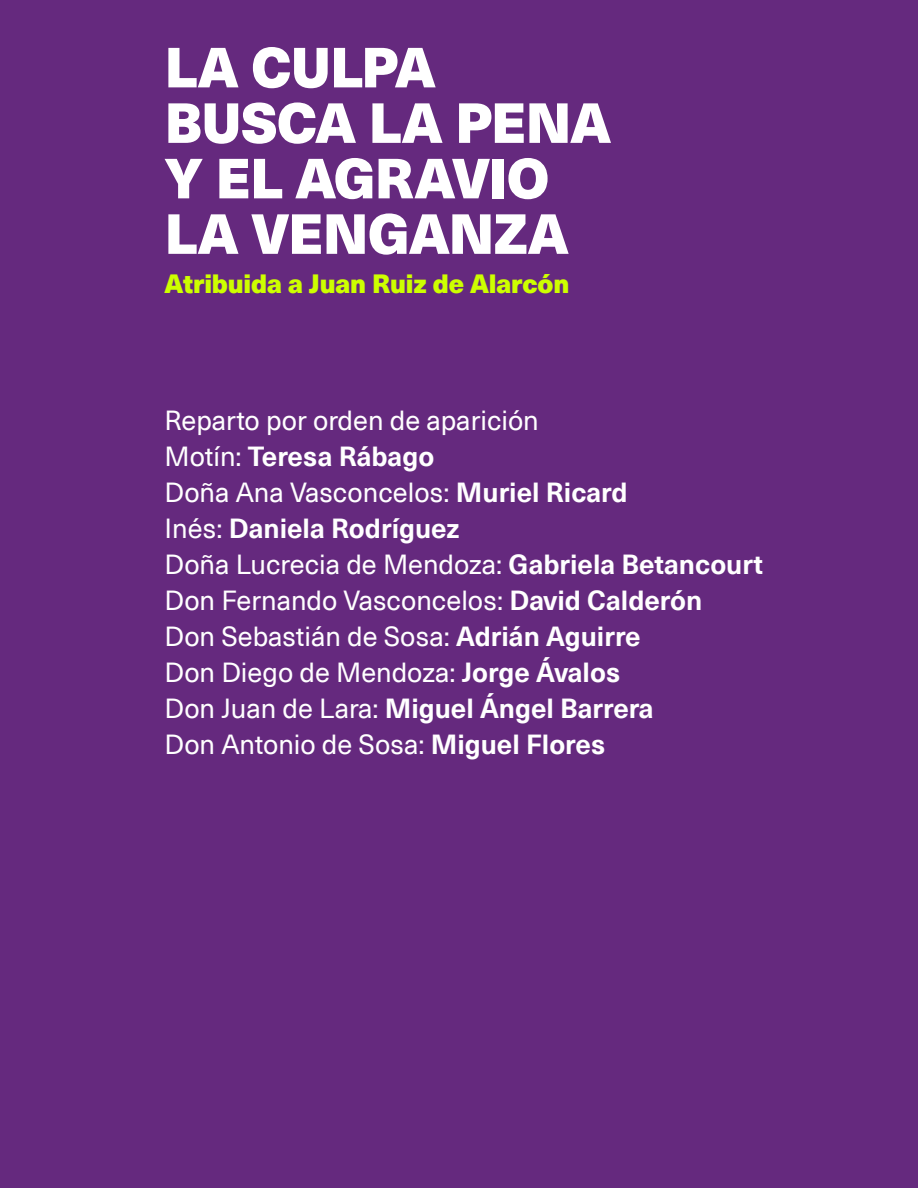
<style>
.page{position:relative;width:918px;height:1188px;background:#65297e}
.page>*{position:absolute;margin:0;border:0;box-sizing:border-box;transform-origin:0 0}
.t1{font:900 55.5px/55.5px "Neue Haas Unica Pro";letter-spacing:-.015em;color:#fff}
.t2{font:27px/36px "Neue Haas Unica Pro";color:#fff}
.t3{font:900 25.88px "Neue Haas Unica Pro";letter-spacing:-.005em;color:#cdff00}
.s1{font-weight:700}
</style>
<div class="page">
<h1 class="t1" style="left:165px;top:41px;width:448px">LA CULPA<br>BUSCA LA PENA<br>Y EL AGRAVIO<br>LA VENGANZA</h1>
<p class="t3" style="left:165px;top:267px;width:406px">Atribuida a Juan Ruiz de Alarcón</p>
<p class="t2" style="left:165px;top:403px;width:600px">Reparto por orden de aparición<br>Motín: <span class="s1">Teresa Rábago<br></span>Doña Ana Vasconcelos: <span class="s1">Muriel Ricard<br></span>Inés: <span class="s1">Daniela Rodríguez<br></span>Doña Lucrecia de Mendoza: <span class="s1">Gabriela Betancourt </span>Don Fernando Vasconcelos: <span class="s1">David Calderón<br></span>Don Sebastián de Sosa: <span class="s1">Adrián Aguirre<br></span>Don Diego de Mendoza: <span class="s1">Jorge Ávalos<br></span>Don Juan de Lara: <span class="s1">Miguel Ángel Barrera<br></span>Don Antonio de Sosa: <span class="s1">Miguel Flores</span></p>
</div>
